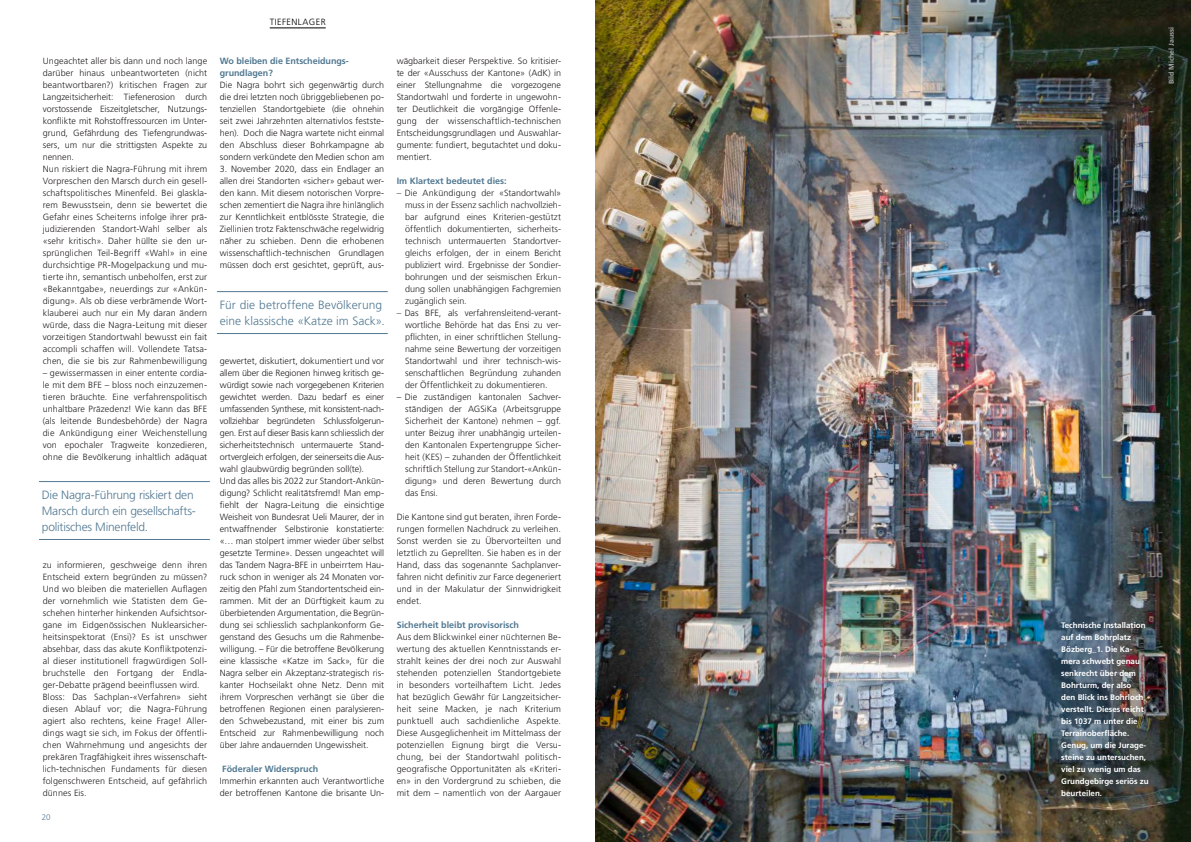
<style>
.page{position:relative;width:1191px;height:842px;background:#fff}
.page>*{position:absolute;margin:0;border:0;box-sizing:border-box;transform-origin:0 0}
.t1{font:300 12px/16px "Frutiger LT Pro";letter-spacing:-.015em;color:#517891}
.t2{font:300 12px/16px "Frutiger LT Pro";letter-spacing:.005em;color:#517891}
.t3{font:300 9px/12px "Frutiger LT Pro";letter-spacing:.005em;color:#231f20;text-align:justify}
.t4{font:300 9px/12px "Frutiger LT Com";color:#231f20;text-align:justify}
.t5{font:700 9px/12px "Frutiger";color:#517891}
.t6{font:300 9px "Frutiger LT Pro";letter-spacing:.05em;color:#000001}
.t7{font:700 8px/12px "Frutiger";color:#fff}
.t8{font:300 8px "Frutiger LT Pro";color:#517891}
.t9{font:700 7px "Frutiger";color:#a8a9ad}
.s1{font-family:"Frutiger LT Pro"}
</style>
<div class="page">
<hr style="left:270px;top:28px;width:56px;height:1px;background:#000001">
<hr style="left:217px;top:291px;width:171px;height:1px;background:#517891">
<hr style="left:217px;top:333px;width:171px;height:1px;background:#517891">
<hr style="left:39px;top:481px;width:171px;height:1px;background:#517891">
<hr style="left:39px;top:539px;width:171px;height:1px;background:#517891">
<img style="left:595px;top:0;width:596px;height:842px">
<p class="t6" style="left:270px;top:17px;width:57px">TIEFENLAGER</p>
<p class="t3" style="left:43px;top:55px;width:166px;text-align:left">Ungeachtet aller bis dann und noch lange darüber hinaus unbeantworteten (nicht beantwortbaren?) kritischen Fragen zur Langzeitsicherheit: Tiefenerosion durch vorstossende Eiszeitgletscher, Nutzungs&shy;konflikte mit Rohstoffressourcen im Unter&shy;grund, Gefährdung des Tiefengrundwas&shy;sers, um nur die strittigsten Aspekte zu nennen.<br>Nun riskiert die Nagra-Führung mit ihrem Vorpreschen den Marsch durch ein gesell&shy;schaftspolitisches Minenfeld. Bei glaskla&shy;rem Bewusstsein, denn sie bewertet die Gefahr eines Scheiterns infolge ihrer prä&shy;judizierenden Standort-Wahl selber als «sehr kritisch». Daher hüllte sie den ur&shy;sprünglichen Teil-Begriff «Wahl» in eine durchsichtige PR-Mogelpackung und mu&shy;tierte ihn, semantisch unbeholfen, erst zur «Bekanntgabe», neuerdings zur «Ankün&shy;digung». Als ob diese verbrämende Wort&shy;klauberei auch nur ein My daran ändern würde, dass die Nagra-Leitung mit dieser vorzeitigen Standortwahl bewusst ein fait accompli schaffen will. Vollendete Tatsa&shy;chen, die sie bis zur Rahmenbewilligung</p>
<p class="t3" style="left:43px;top:367px;width:166px">– gewissermassen in einer entente cordia&shy;le mit dem BFE – bloss noch einzuzemen&shy;tieren bräuchte. Eine verfahrenspolitisch unhaltbare Präzedenz! Wie kann das BFE (als leitende Bundesbehörde) der Nagra die Ankündigung einer Weichenstellung von epochaler Tragweite konzedieren, ohne die Bevölkerung inhaltlich adäquat</p>
<h1 class="t1" style="left:42px;top:487px;width:156px">Die Nagra-Führung riskiert den<br>Marsch durch ein gesellschafts&shy;politisches Minenfeld.</h1>
<p class="t3" style="left:43px;top:559px;width:166px;text-align:left">zu informieren, geschweige denn ihren Entscheid extern begründen zu müssen?<br>Und wo bleiben die materiellen Auflagen der vornehmlich wie Statisten dem Ge&shy;schehen hinterher hinkenden Aufsichtsor&shy;gane im Eidgenössischen Nuklearsicher&shy;heitsinspektorat (Ensi)? Es ist unschwer absehbar, dass das akute Konfliktpotenzi&shy;al dieser institutionell fragwürdigen Soll&shy;bruchstelle den Fortgang der Endla&shy;ger-Debatte prägend beeinflussen wird.<br>Bloss: Das Sachplan-«Verfahren» sieht diesen Ablauf vor; die Nagra-Führung agiert also rechtens, keine Frage! Aller&shy;dings wagt sie sich, im Fokus der öffentli&shy;chen Wahrnehmung und angesichts der prekären Tragfähigkeit ihres wissenschaft&shy;lich-technischen Fundaments für diesen folgenschweren Entscheid, auf gefährlich dünnes Eis.</p>
<p class="t8" style="left:42px;top:813px;width:10px">20</p>
<p class="t5" style="left:220px;top:55px;width:131px">Wo bleiben die Entscheidungs&shy;grundlagen?</p>
<p class="t3" style="left:220px;top:79px;width:166px">Die Nagra bohrt sich gegenwärtig durch die drei letzten noch übriggebliebenen po&shy;tenziellen Standortgebiete (die ohnehin seit zwei Jahrzehnten alternativlos festste&shy;hen). Doch die Nagra wartete nicht einmal den Abschluss dieser Bohrkampagne ab sondern verkündete den Medien schon am</p>
<p class="t3" style="left:220px;top:163px;width:166px">3. November 2020, dass ein Endlager an allen drei Standorten «sicher» gebaut wer&shy;den kann. Mit diesem notorischen Vorpre&shy;schen zementiert die Nagra ihre hinlänglich zur Kenntlichkeit entblösste Strategie, die Ziellinien trotz Faktenschwäche regelwidrig näher zu schieben. Denn die erhobenen wissenschaftlich-technischen Grundlagen müssen doch erst gesichtet, geprüft, aus-</p>
<h1 class="t2" style="left:220px;top:297px;width:167px">Für die betroffene Bevölkerung eine klassische «Katze im Sack».</h1>
<p class="t3" style="left:220px;top:355px;width:166px;text-align:left">gewertet, diskutiert, dokumentiert und vor allem über die Regionen hinweg kritisch ge&shy;würdigt sowie nach vorgegebenen Kriterien gewichtet werden. Dazu bedarf es einer umfassenden Synthese, mit konsistent-nach&shy;vollziehbar begründeten Schlussfolgerun&shy;gen. Erst auf dieser Basis kann schliesslich der sicherheitstechnisch untermauerte Stand&shy;ortvergleich erfolgen, der seinerseits die Aus&shy;wahl glaubwürdig begründen soll(te).<br>Und das alles bis 2022 zur Standort-Ankün&shy;digung? Schlicht realitätsfremd! Man emp&shy;fiehlt der Nagra-Leitung die einsichtige Weisheit von Bundesrat Ueli Maurer, der in entwaffnender Selbstironie konstatierte: «… man stolpert immer wieder über selbst gesetzte Termine». Dessen ungeachtet will das Tandem Nagra-BFE in unbeirrtem Hau&shy;ruck schon in weniger als 24 Monaten vor&shy;zeitig den Pfahl zum Standortentscheid ein&shy;rammen. Mit der an Dürftigkeit kaum zu überbietenden Argumentation, die Begrün&shy;dung sei schliesslich sachplankonform Ge&shy;genstand des Gesuchs um die Rahmenbe&shy;willigung. – Für die betroffene Bevölkerung eine klassische «Katze im Sack», für die Nagra selber ein Akzeptanz-strategisch ris&shy;kanter Hochseilakt ohne Netz. Denn mit ihrem Vorpreschen verhängt sie über die betroffenen Regionen einen paralysieren&shy;den Schwebezustand, mit einer bis zum Entscheid zur Rahmenbewilligung noch über Jahre andauernden Ungewissheit.</p>
<p class="t5" style="left:222px;top:764px;width:98px">Föderaler Widerspruch</p>
<p class="t3" style="left:220px;top:775px;width:166px">Immerhin erkannten auch Verantwortliche der betroffenen Kantone die brisante Un-</p>
<p class="t3" style="left:397px;top:55px;width:166px">wägbarkeit dieser Perspektive. So kritisier&shy;te der «Ausschuss der Kantone» (AdK) in einer Stellungnahme die vorgezogene Standortwahl und forderte in ungewohn&shy;ter Deutlichkeit die vorgängige Offenle&shy;gung der wissenschaftlich-technischen Entscheidungsgrundlagen und Auswahlar&shy;gumente: fundiert, begutachtet und doku&shy;mentiert.</p>
<p class="t5" style="left:397px;top:176px;width:112px">Im Klartext bedeutet dies:</p>
<p class="t4" style="left:405px;top:187px;width:157px;text-indent:-9px">– Die <span class="s1">Ankündigung</span> der «Standortwahl» muss in der Essenz sachlich nachvollzieh&shy;bar aufgrund eines Kriterien-gestützt öffentlich dokumentierten, sicherheits&shy;technisch untermauerten Standortver&shy;gleichs erfolgen, der in einem Bericht publiziert wird. Ergebnisse der Sondier&shy;bohrungen und der seismischen Erkun&shy;dung sollen unabhängigen Fachgremien zugänglich sein.</p>
<p class="t4" style="left:405px;top:307px;width:157px;text-indent:-9px">– Das BFE, als verfahrensleitend-verant&shy;wortliche Behörde hat das Ensi zu ver&shy;pflichten, in einer schriftlichen Stellung&shy;nahme seine Bewertung der vorzeitigen Standortwahl und ihrer technisch-wis&shy;senschaftlichen Begründung zuhanden der Öffentlichkeit zu dokumentieren.</p>
<p class="t3" style="left:405px;top:391px;width:157px;text-indent:-9px">– Die zuständigen kantonalen Sachver&shy;ständigen der AGSiKa (Arbeitsgruppe Sicherheit der Kantone) nehmen – ggf. unter Beizug ihrer unabhängig urteilen&shy;den Kantonalen Expertengruppe Sicher&shy;heit (KES) – zuhanden der Öffentlichkeit schriftlich Stellung zur Standort-«Ankün&shy;digung» und deren Bewertung durch das Ensi.</p>
<p class="t3" style="left:397px;top:511px;width:166px">Die Kantone sind gut beraten, ihren Forde&shy;rungen formellen Nachdruck zu verleihen.<br>Sonst werden sie zu Übervorteilten und letztlich zu Geprellten. Sie haben es in der Hand, dass das sogenannte Sachplanver&shy;fahren nicht definitiv zur Farce degeneriert und in der Makulatur der Sinnwidrigkeit endet.</p>
<p class="t5" style="left:397px;top:620px;width:124px">Sicherheit bleibt provisorisch</p>
<p class="t3" style="left:397px;top:631px;width:166px">Aus dem Blickwinkel einer nüchternen Be&shy;wertung des aktuellen Kenntnisstands er&shy;strahlt keines der drei noch zur Auswahl stehenden potenziellen Standortgebiete in besonders vorteilhaftem Licht. Jedes hat bezüglich Gewähr für Langzeitsicher&shy;heit seine Macken, je nach Kriterium punktuell auch sachdienliche Aspekte.<br>Diese Ausgeglichenheit im Mittelmass der potenziellen Eignung birgt die Versu&shy;chung, bei der Standortwahl politisch&shy;geografische Opportunitäten als «Kriteri&shy;en» in den Vordergrund zu schieben, die mit dem – namentlich von der Aargauer</p>
<p class="t9" style="left:1168px;top:84px;width:59px;rotate:-90deg">Bild Michel Jaussi</p>
<p class="t7" style="left:1061px;top:620px;width:89px">Technische Installation auf dem Bohrplatz<br>Bözberg_1. Die Ka&shy;mera schwebt genau senkrecht über dem<br>Bohrturm, der also<br>den Blick ins Bohrloch verstellt. Dieses reicht bis 1037 m unter die<br>Terrainoberfläche.<br>Genug, um die Jurage&shy;steine zu untersuchen, viel zu wenig um das<br>Grundgebirge seriös zu beurteilen.</p>
</div>
